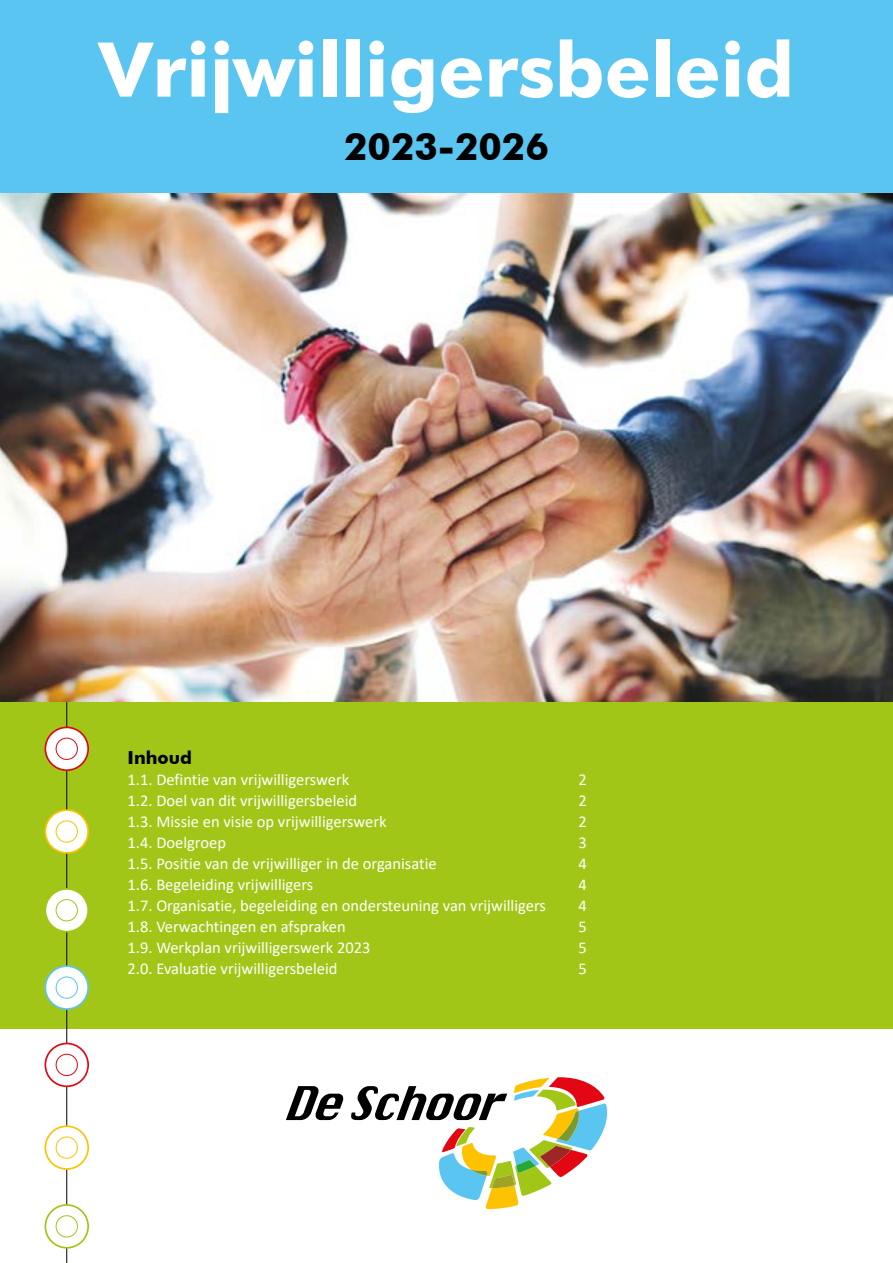
<style>
.page{position:relative;width:893px;height:1263px;background:#fff}
.page>*{position:absolute;margin:0;border:0;box-sizing:border-box;transform-origin:0 0}
.t1{font:700 75.6px "Futura BT";color:#fff}
.t2{font:700 37.5px "Futura BT";color:#000}
.t3{font:700 18px "Futura BT";color:#000}
.t4{font:16.5px "Calibri";color:#fff}
</style>
<div class="page">
<div style="left:0;top:696px;width:893px;height:333px;background:#a2c617"></div>
<hr style="left:66px;top:154px;width:1px;height:1109px;background:#000">
<svg style="left:45px;top:1126px;width:43px;height:43px"></svg>
<div style="left:45px;top:1125px;width:44px;height:45px;border:2px solid #fdc300;border-radius:50%"></div>
<svg style="left:45px;top:810px;width:43px;height:43px"></svg>
<div style="left:45px;top:809px;width:44px;height:45px;border:2px solid #fdc300;border-radius:50%"></div>
<svg style="left:45px;top:1205px;width:43px;height:43px"></svg>
<div style="left:45px;top:1204px;width:44px;height:44px;border:2px solid #a2c617;border-radius:50%"></div>
<div style="left:45px;top:889px;width:43px;height:43px;background:#fff;border-radius:50%"></div>
<div style="left:45px;top:888px;width:44px;height:44px;border:2px solid #a2c617;border-radius:50%"></div>
<div style="left:56px;top:1137px;width:21px;height:21px;background:#fff;border-radius:50%"></div>
<div style="left:56px;top:1137px;width:22px;height:21px;border:1px solid #fdc300;border-radius:50%"></div>
<div style="left:56px;top:821px;width:21px;height:21px;background:#fff;border-radius:50%"></div>
<div style="left:56px;top:821px;width:22px;height:21px;border:1px solid #fdc300;border-radius:50%"></div>
<div style="left:56px;top:1216px;width:21px;height:21px;background:#fff;border-radius:50%"></div>
<div style="left:56px;top:1215px;width:22px;height:22px;border:1px solid #a2c617;border-radius:50%"></div>
<div style="left:56px;top:899px;width:22px;height:22px;border:1px solid #a2c617;border-radius:50%"></div>
<svg style="left:45px;top:966px;width:43px;height:43px"></svg>
<div style="left:45px;top:965px;width:44px;height:45px;border:2px solid #5bc5f2;border-radius:50%"></div>
<div style="left:56px;top:977px;width:21px;height:21px;background:#fff;border-radius:50%"></div>
<div style="left:56px;top:977px;width:22px;height:21px;border:1px solid #5bc5f2;border-radius:50%"></div>
<svg style="left:45px;top:1043px;width:43px;height:43px"></svg>
<div style="left:45px;top:1043px;width:44px;height:44px;border:2px solid #e30613;border-radius:50%"></div>
<svg style="left:45px;top:727px;width:43px;height:43px"></svg>
<div style="left:45px;top:726px;width:44px;height:45px;border:2px solid #e30613;border-radius:50%"></div>
<div style="left:56px;top:1054px;width:21px;height:21px;background:#fff;border-radius:50%"></div>
<div style="left:56px;top:1054px;width:22px;height:22px;border:1px solid #e30613;border-radius:50%"></div>
<div style="left:56px;top:738px;width:21px;height:21px;background:#fff;border-radius:50%"></div>
<div style="left:56px;top:738px;width:22px;height:22px;border:1px solid #e30613;border-radius:50%"></div>
<div style="left:0;top:0;width:893px;height:195px;background:#5bc5f2"></div>
<svg style="left:286px;top:1086px;width:57px;height:34px"></svg>
<svg style="left:351px;top:1077px;width:256px;height:132px"></svg>
<img style="left:0;top:193px;width:893px;height:509px">
<h1 class="t1" style="left:99px;top:24px;width:697px">Vrijwilligersbeleid</h1>
<h2 class="t2" style="left:344px;top:123px;width:206px">2023-2026</h2>
<p class="t3" style="left:128px;top:747px;width:66px">Inhoud</p>
<p class="t4" style="left:128px;top:768px;width:223px">1.1. Defintie van vrijwilligerswerk</p>
<p class="t4" style="left:578px;top:768px;width:10px">2</p>
<p class="t4" style="left:128px;top:789px;width:231px">1.2. Doel van dit vrijwilligersbeleid</p>
<p class="t4" style="left:578px;top:789px;width:10px">2</p>
<p class="t4" style="left:128px;top:810px;width:261px">1.3. Missie en visie op vrijwilligerswerk</p>
<p class="t4" style="left:578px;top:810px;width:10px">2</p>
<p class="t4" style="left:128px;top:831px;width:100px">1.4. Doelgroep</p>
<p class="t4" style="left:578px;top:831px;width:10px">3</p>
<p class="t4" style="left:128px;top:852px;width:311px">1.5. Positie van de vrijwilliger in de organisatie</p>
<p class="t4" style="left:578px;top:852px;width:10px">4</p>
<p class="t4" style="left:128px;top:873px;width:187px">1.6. Begeleiding vrijwilligers</p>
<p class="t4" style="left:578px;top:873px;width:10px">4</p>
<p class="t4" style="left:128px;top:894px;width:420px">1.7. Organisatie, begeleiding en ondersteuning van vrijwilligers</p>
<p class="t4" style="left:578px;top:894px;width:10px">4</p>
<p class="t4" style="left:128px;top:915px;width:220px">1.8. Verwachtingen en afspraken</p>
<p class="t4" style="left:578px;top:915px;width:10px">5</p>
<p class="t4" style="left:128px;top:936px;width:244px">1.9. Werkplan vrijwilligerswerk 2023</p>
<p class="t4" style="left:578px;top:936px;width:10px">5</p>
<p class="t4" style="left:128px;top:957px;width:211px">2.0. Evaluatie vrijwilligersbeleid</p>
<p class="t4" style="left:578px;top:957px;width:10px">5</p>
</div>
